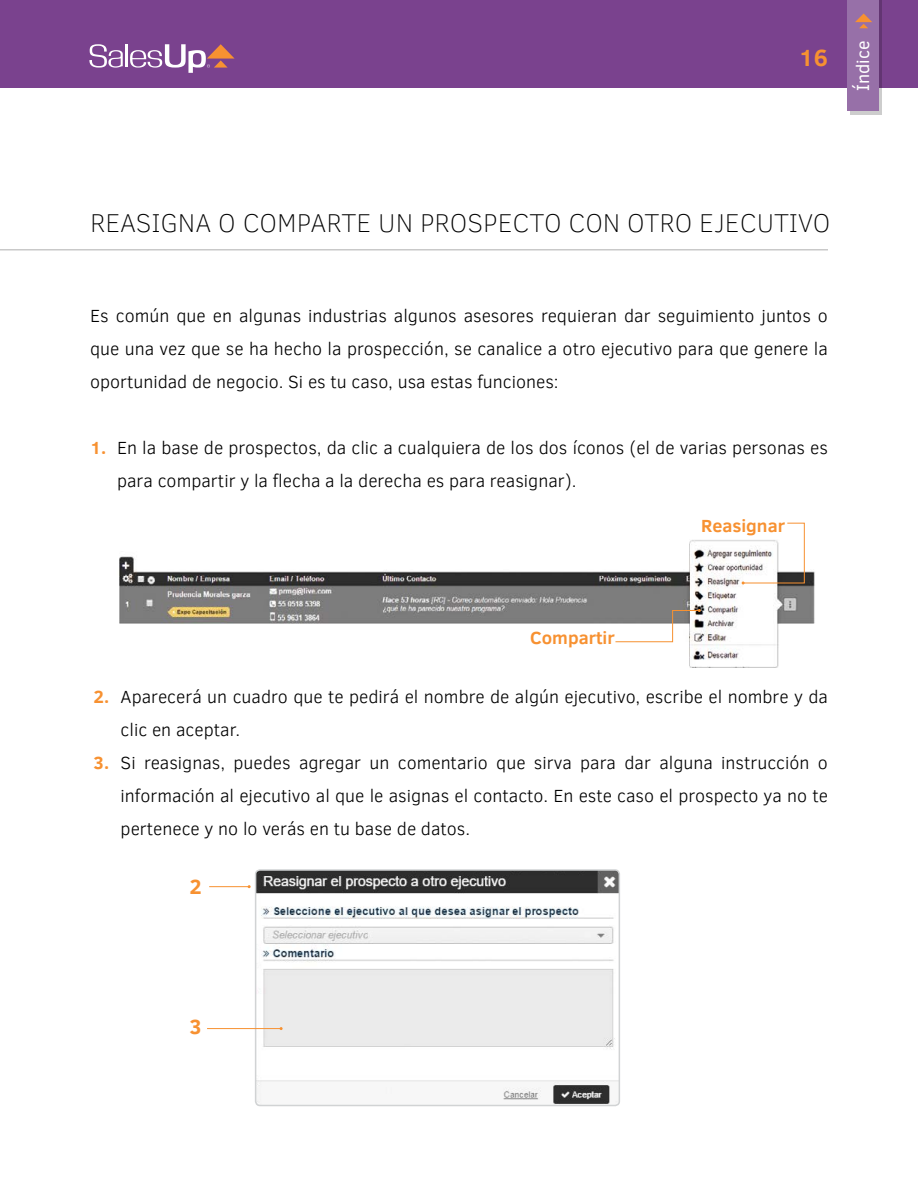
<style>
.page{position:relative;width:918px;height:1188px;background:#fff}
.page>*{position:absolute;margin:0;border:0;box-sizing:border-box;transform-origin:0 0}
.t1{font:100 26.4px "Clear Sans";color:#000}
.t2{font:700 24px "Clear Sans";color:#f79131}
.t3{font:700 21px "Clear Sans";color:#f79131}
.t4{font:300 18px/33px "Clear Sans";color:#000;text-align:justify}
.t5{font:700 18px "Clear Sans";color:#f79131}
.t6{font:18px "Clear Sans";color:#fff}
.s1{font-weight:700;color:#f79131}
</style>
<div class="page">
<div style="left:0;top:0;width:918px;height:88px;background:#7a428e"></div>
<svg style="left:89px;top:44px;width:34px;height:24px"></svg>
<hr style="left:126px;top:44px;width:2px;height:23px;background:#fff">
<svg style="left:130px;top:44px;width:105px;height:29px"></svg>
<svg style="left:850px;top:0;width:32px;height:115px"></svg>
<div style="left:848px;top:0;width:31px;height:111px;background:#9770a8"></div>
<svg style="left:855px;top:13px;width:17px;height:15px"></svg>
<hr style="left:0;top:249px;width:828px;height:1px;background:#c9c9c9">
<img style="left:119px;top:540px;width:696px;height:127px">
<img style="left:258px;top:872px;width:359px;height:231px">
<div style="left:255px;top:869px;width:365px;height:237px;border:2px solid #d1d3d4;border-radius:4px"></div>
<hr style="left:207px;top:1028px;width:74px;height:1px;background:#f79131">
<svg style="left:615px;top:609px;width:86px;height:34px"></svg>
<svg style="left:742px;top:522px;width:63px;height:63px"></svg>
<hr style="left:209px;top:886px;width:40px;height:1px;background:#f79131">
<h2 class="t2" style="left:799px;top:40px;width:31px">16</h2>
<p class="t6" style="left:851px;top:91px;width:52px;rotate:-90deg">Índice</p>
<h1 class="t1" style="left:90px;top:205px;width:742px">REASIGNA O COMPARTE UN PROSPECTO CON OTRO EJECUTIVO</h1>
<p class="t4" style="left:90px;top:299px;width:739px">Es común que en algunas industrias algunos asesores requieran dar seguimiento juntos o que una vez que se ha hecho la prospección, se canalice a otro ejecutivo para que genere la oportunidad de negocio. Si es tu caso, usa estas funciones:</p>
<p class="t4" style="left:117px;top:431px;width:712px;text-indent:-27px"><span class="s1">1.</span> En la base de prospectos, da clic a cualquiera de los dos íconos (el de varias personas es para compartir y la flecha a la derecha es para reasignar).</p>
<p class="t5" style="left:530px;top:625px;width:86px">Compartir</p>
<p class="t5" style="left:701px;top:513px;width:85px">Reasignar</p>
<p class="t4" style="left:121px;top:680px;width:709px;text-indent:-27px"><span class="s1">2.</span> Aparecerá un cuadro que te pedirá el nombre de algún ejecutivo, escribe el nombre y da clic en aceptar.</p>
<p class="t4" style="left:121px;top:746px;width:709px;text-indent:-27px"><span class="s1">3.</span> Si reasignas, puedes agregar un comentario que sirva para dar alguna instrucción o información al ejecutivo al que le asignas el contacto. En este caso el prospecto ya no te pertenece y no lo verás en tu base de datos.</p>
<p class="t3" style="left:190px;top:871px;width:14px">2</p>
<p class="t3" style="left:190px;top:1011px;width:14px">3</p>
</div>
